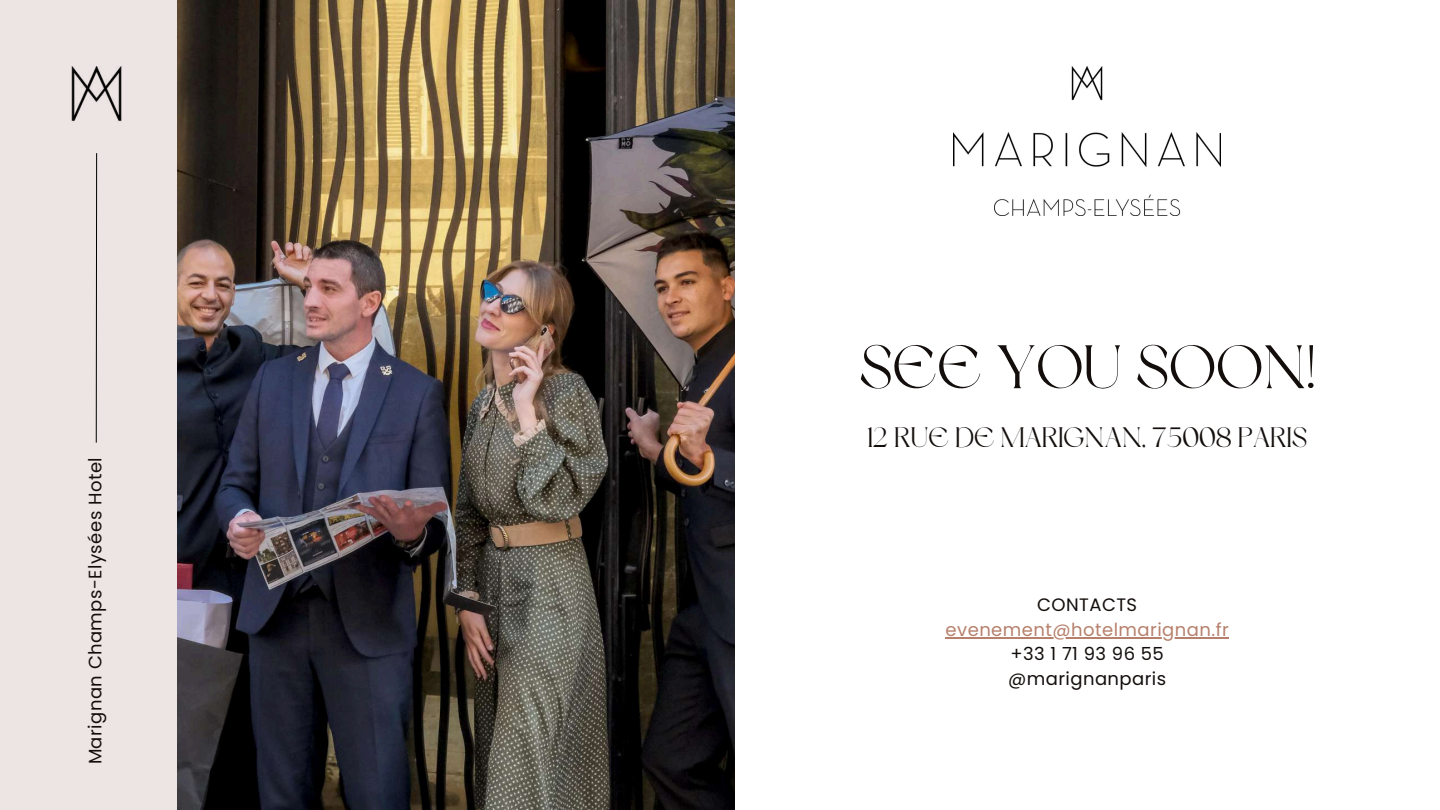
<style>
.page{position:relative;width:1440px;height:810px;background:#fff}
.page>*{position:absolute;margin:0;border:0;box-sizing:border-box;transform-origin:0 0}
.t1{font:61.1px "Dream Avenue";color:#130e0c}
.t2{font:28.1px "Dream Avenue";color:#130e0c}
.t3{font:18px/24.8px "Poppins";letter-spacing:.025em;color:#130e0c}
.t4{font:18px "Poppins";letter-spacing:.025em;color:#b7806c}
</style>
<div class="page">
<img style="left:177px;top:0;width:557px;height:810px">
<div style="left:0;top:0;width:177px;height:810px;background:#ede5e3"></div>
<svg style="left:96px;top:153px;width:1px;height:290px"></svg>
<img style="left:71px;top:67px;width:51px;height:55px">
<img style="left:954px;top:67px;width:267px;height:148px">
<hr style="left:946px;top:637px;width:283px;height:2px;background:#b7806c">
<p class="t3" style="left:83px;top:764px;width:309px;rotate:-90deg">Marignan Champs-Elysées Hotel</p>
<h1 class="t1" style="left:859px;top:342px;width:458px">SEE YOU SOON!</h1>
<h2 class="t2" style="left:867px;top:426px;width:442px">12 RUE DE MARIGNAN, 75008 PARIS</h2>
<p class="t3" style="left:1037px;top:592px;width:101px">CONTACTS</p>
<p class="t4" style="left:946px;top:617px;width:285px">evenement@hotelmarignan.fr</p>
<p class="t3" style="left:1008px;top:642px;width:160px">+33 1 71 93 96 55 @marignanparis</p>
</div>
